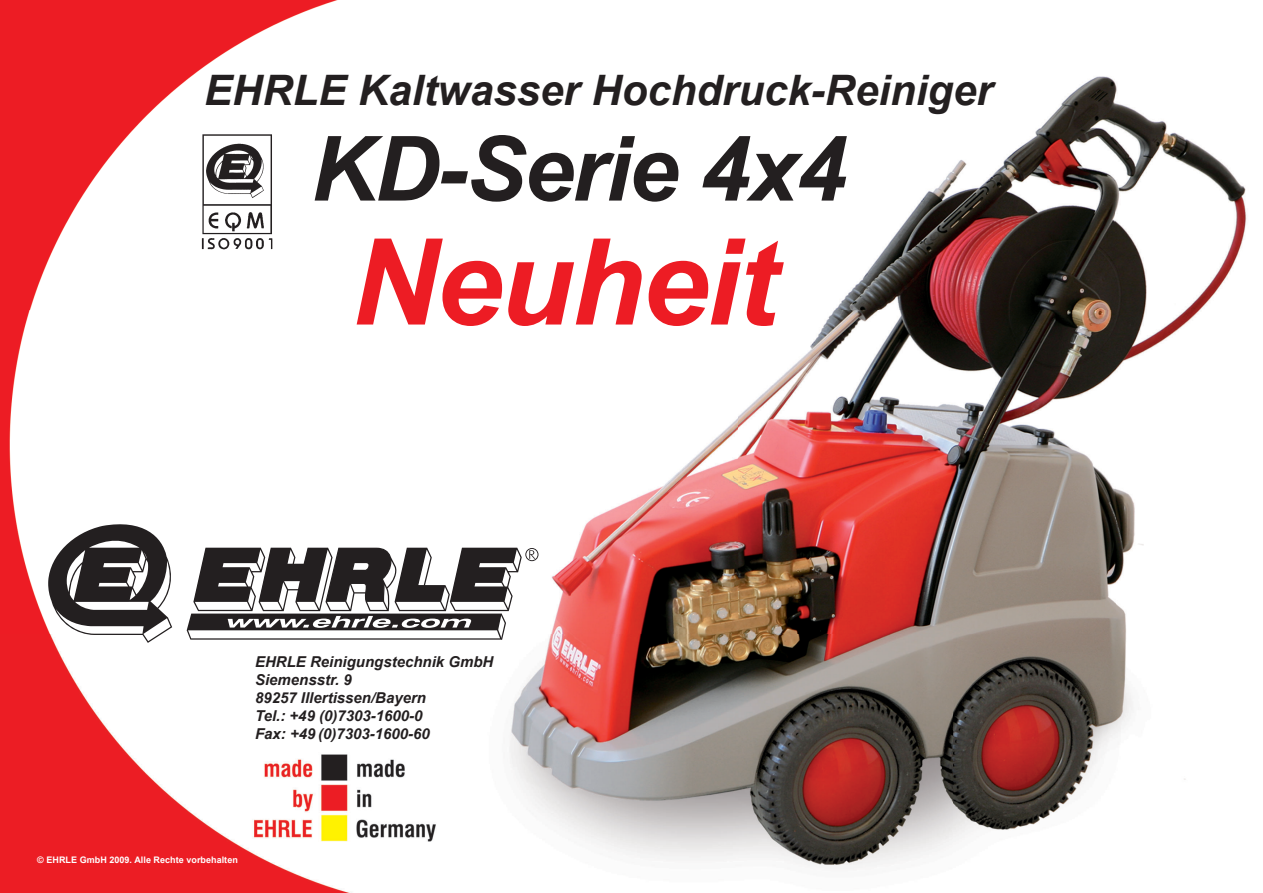
<style>
.page{position:relative;width:1263px;height:893px;background:#fff}
.page>*{position:absolute;margin:0;border:0;box-sizing:border-box;transform-origin:0 0}
.t1{font:italic 700 120px "Arial";letter-spacing:-.02em;color:#ed1c24}
.t2{font:italic 700 90px "Arial";letter-spacing:-.02em;color:#231f20}
.t3{font:italic 700 42px "Arial";color:#231f20}
.t4{font:italic 700 15px/18px "Arial";color:#231f20}
.t5{font:700 9px "Arial";letter-spacing:.005em;color:#fff}
</style>
<div class="page">
<img style="left:0;top:0;width:1247px;height:892px">
<img style="left:193px;top:129px;width:84px;height:124px">
<svg style="left:48px;top:524px;width:491px;height:119px"></svg>
<svg style="left:187px;top:613px;width:319px;height:26px"></svg>
<h3 class="t3" style="left:204px;top:67px;width:790px">EHRLE Kaltwasser Hochdruck-Reiniger</h3>
<h2 class="t2" style="left:311px;top:119px;width:537px">KD-Serie 4x4</h2>
<h1 class="t1" style="left:351px;top:216px;width:427px">Neuheit</h1>
<p class="t4" style="left:255px;top:652px;width:240px">EHRLE Reinigungstechnik GmbH<br>Siemensstr. 9<br>89257 Illertissen/Bayern<br>Tel.: +49 (0)7303-1600-0<br>Fax: +49 (0)7303-1600-60</p>
<p class="t5" style="left:37px;top:854px;width:202px">© EHRLE GmbH 2009. Alle Rechte vorbehalten</p>
</div>
